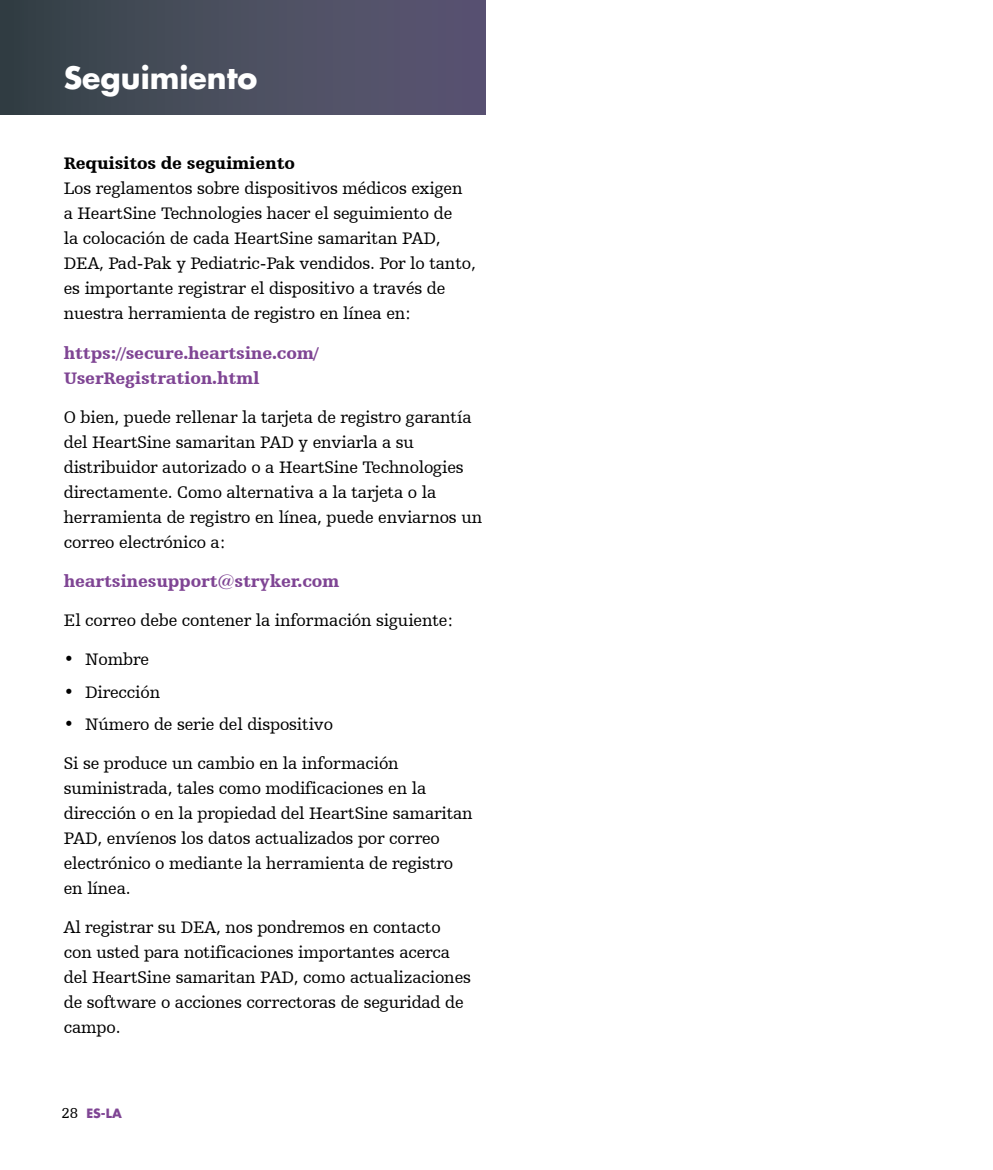
<style>
.page{position:relative;width:993px;height:1170px;background:#fff}
.page>*{position:absolute;margin:0;border:0;box-sizing:border-box;transform-origin:0 0}
.Futura_headers_12_pt{font:700 30px "Futura Std";color:#fff}
.Body_copy_7_10_copy{font:17.5px/25px "Humanist Slabserif 712 BT";letter-spacing:-.01em;color:#000}
.Body_copy_7_10{font:17.5px/25px "Humanist Slabserif 712 BT";letter-spacing:-.01em;color:#000}
.Sub_head_7_bold_purp{font:900 17.5px/25px "Humanist Slabserif 712 BT";letter-spacing:-.01em;color:#7f4594}
.Sub_heads_7_10_bold{font:900 17.5px "Humanist Slabserif 712 BT";letter-spacing:-.01em;color:#000}
.t1{font:700 12.5px "Futura Std";color:#7f4594}
.s1{font-family:"Humanist Slabserif 712 BT";font-weight:400;font-size:15px;color:#000}
</style>
<div class="page">
<div style="left:0;top:0;width:485px;height:115px;background:linear-gradient(to right,#354246,#5d5775)"></div>
<p class="Futura_headers_12_pt" style="left:64px;top:57px;width:195px">Seguimiento</p>
<p class="Sub_heads_7_10_bold" style="left:64px;top:152px;width:232px">Requisitos de seguimiento</p>
<p class="Body_copy_7_10_copy" style="left:64px;top:176px;width:413px">Los reglamentos sobre dispositivos médicos exigen a HeartSine Technologies hacer el seguimiento de<br>la colocación de cada HeartSine samaritan PAD, DEA, Pad-Pak y Pediatric-Pak vendidos. Por lo tanto, es importante registrar el dispositivo a través de nuestra herramienta de registro en línea en:</p>
<p class="Sub_head_7_bold_purp" style="left:64px;top:340px;width:256px">https://secure.heartsine.com/<br>UserRegistration.html</p>
<p class="Body_copy_7_10_copy" style="left:64px;top:404px;width:420px">O bien, puede rellenar la tarjeta de registro garantía del HeartSine samaritan PAD y enviarla a su distribuidor autorizado o a HeartSine Technologies directamente. Como alternativa a la tarjeta o la herramienta de registro en línea, puede enviarnos un correo electrónico a:</p>
<p class="Sub_head_7_bold_purp" style="left:64px;top:568px;width:277px">heartsinesupport@stryker.com</p>
<p class="Body_copy_7_10_copy" style="left:64px;top:607px;width:391px">El correo debe contener la información siguiente:</p>
<p class="Body_copy_7_10_copy" style="left:64px;top:646px;width:87px">• Nombre</p>
<p class="Body_copy_7_10_copy" style="left:64px;top:679px;width:98px">• Dirección</p>
<p class="Body_copy_7_10_copy" style="left:64px;top:711px;width:271px">• Número de serie del dispositivo</p>
<p class="Body_copy_7_10" style="left:64px;top:750px;width:410px">Si se produce un cambio en la información suministrada, tales como modificaciones en la dirección o en la propiedad del HeartSine samaritan PAD, envíenos los datos actualizados por correo electrónico o mediante la herramienta de registro en línea.</p>
<p class="Body_copy_7_10" style="left:64px;top:914px;width:408px">Al registrar su DEA, nos pondremos en contacto con usted para notificaciones importantes acerca del HeartSine samaritan PAD, como actualizaciones de software o acciones correctoras de seguridad de campo.</p>
<p class="t1" style="left:61px;top:1104px;width:62px"><span class="s1">28</span> ES-LA</p>
</div>
